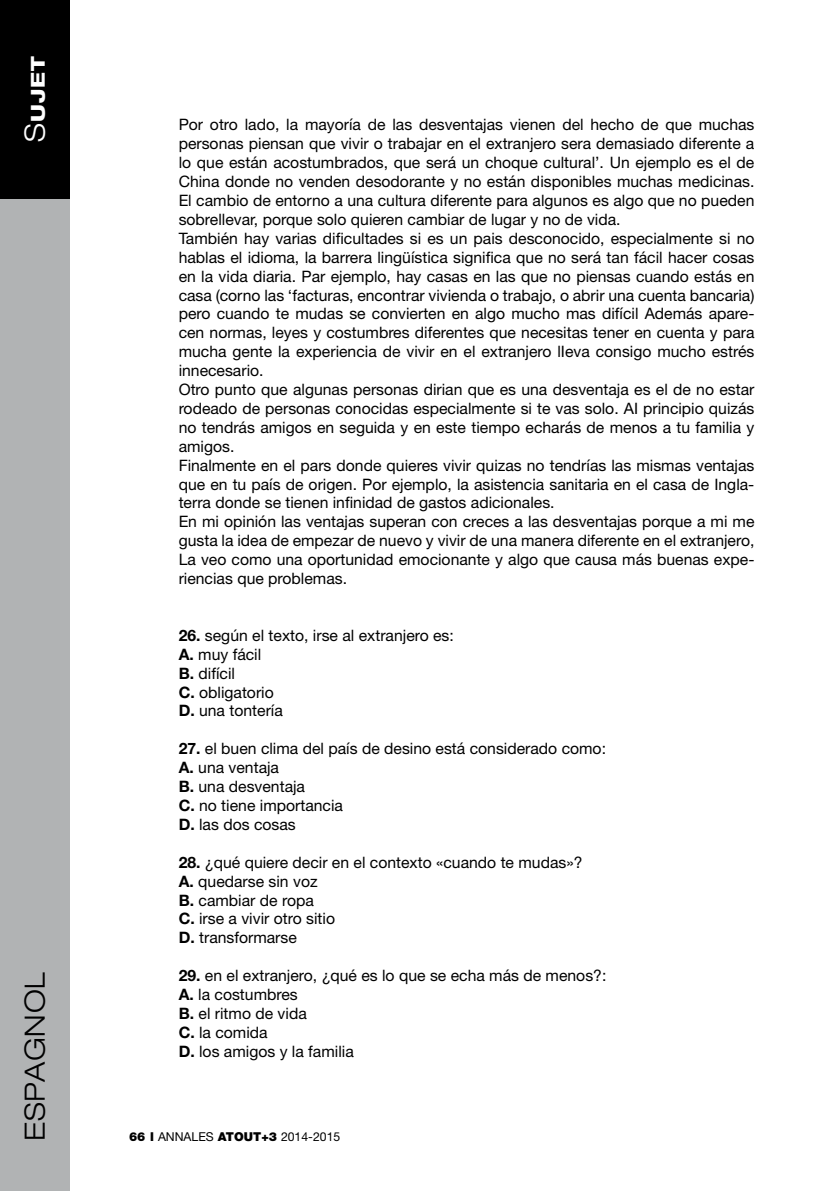
<style>
.page{position:relative;width:819px;height:1191px;background:#fff}
.page>*{position:absolute;margin:0;border:0;box-sizing:border-box;transform-origin:0 0}
.t1{font:300 expanded 28px "Helvetica Neue LT Std";letter-spacing:.03em;color:#000}
.t2{font:800 expanded 19.25px "Helvetica Neue LT Std";color:#fff}
.t3{font:15.75px/18.9px "Helvetica Neue LT Std";color:#000}
.t4{font:12.25px "Helvetica Neue LT Std";color:#000}
.s1{font-weight:300;font-size:28px}
.s2{font-weight:700}
.s3{font-weight:900}
</style>
<div class="page">
<div style="left:0;top:0;width:69px;height:1191px;background:#b1b3b4"></div>
<div style="left:0;top:0;width:69px;height:198px;background:#000"></div>
<p class="t2" style="left:25px;top:142px;width:87px;rotate:-90deg"><span class="s1">S</span>ujet</p>
<h1 class="t1" style="left:18px;top:1141px;width:171px;rotate:-90deg">espagnol</h1>
<p class="t3" style="left:179px;top:115px;width:577px">Por otro lado, la mayoría de las desventajas vienen del hecho de que muchas personas piensan que vivir o trabajar en el extranjero sera demasiado diferente a lo que están acostumbrados, que será un choque cultural’. Un ejemplo es el de China donde no venden desodorante y no están disponibles muchas medicinas.<br>El cambio de entorno a una cultura diferente para algunos es algo que no pueden sobrellevar, porque solo quieren cambiar de lugar y no de vida.<br>También hay varias dificultades si es un pais desconocido, especialmente si no hablas el idioma, la barrera lingüística significa que no será tan fácil hacer cosas en la vida diaria. Par ejemplo, hay casas en las que no piensas cuando estás en casa (corno las ‘facturas, encontrar vivienda o trabajo, o abrir una cuenta bancaria) pero cuando te mudas se convierten en algo mucho mas difícil Además apare&shy;cen normas, leyes y costumbres diferentes que necesitas tener en cuenta y para mucha gente la experiencia de vivir en el extranjero lIeva consigo mucho estrés innecesario.<br>Otro punto que algunas personas dirian que es una desventaja es el de no estar rodeado de personas conocidas especialmente si te vas solo. AI principio quizás no tendrás amigos en seguida y en este tiempo echarás de menos a tu familia y amigos.<br>Finalmente en el pars donde quieres vivir quizas no tendrías las mismas ventajas que en tu país de origen. Por ejemplo, la asistencia sanitaria en el casa de Ingla&shy;terra donde se tienen infinidad de gastos adicionales.<br>En mi opinión las ventajas superan con creces a las desventajas porque a mi me gusta la idea de empezar de nuevo y vivir de una manera diferente en el extranjero, La veo como una oportunidad emocionante y algo que causa más buenas expe&shy;riencias que problemas.</p>
<p class="t3" style="left:179px;top:625px;width:277px"><span class="s2">26.</span> según el texto, irse al extranjero es:<br><span class="s2">A.</span> muy fácil<br><span class="s2">B.</span> difícil<br><span class="s2">C.</span> obligatorio<br><span class="s2">D.</span> una tontería</p>
<p class="t3" style="left:179px;top:739px;width:429px"><span class="s2">27.</span> el buen clima del país de desino está considerado como:<br><span class="s2">A.</span> una ventaja<br><span class="s2">B.</span> una desventaja<br><span class="s2">C.</span> no tiene importancia<br><span class="s2">D.</span> las dos cosas</p>
<p class="t3" style="left:179px;top:852px;width:405px"><span class="s2">28.</span> ¿qué quiere decir en el contexto «cuando te mudas»?<br><span class="s2">A.</span> quedarse sin voz<br><span class="s2">B.</span> cambiar de ropa<br><span class="s2">C.</span> irse a vivir otro sitio<br><span class="s2">D.</span> transformarse</p>
<p class="t3" style="left:179px;top:966px;width:429px"><span class="s2">29.</span> en el extranjero, ¿qué es lo que se echa más de menos?:<br><span class="s2">A.</span> la costumbres<br><span class="s2">B.</span> el ritmo de vida<br><span class="s2">C.</span> la comida<br><span class="s2">D.</span> los amigos y la familia</p>
<p class="t4" style="left:129px;top:1129px;width:213px"><span class="s3">66 l</span> ANNALES <span class="s3">ATOUT+3</span> 2014-2015</p>
</div>
